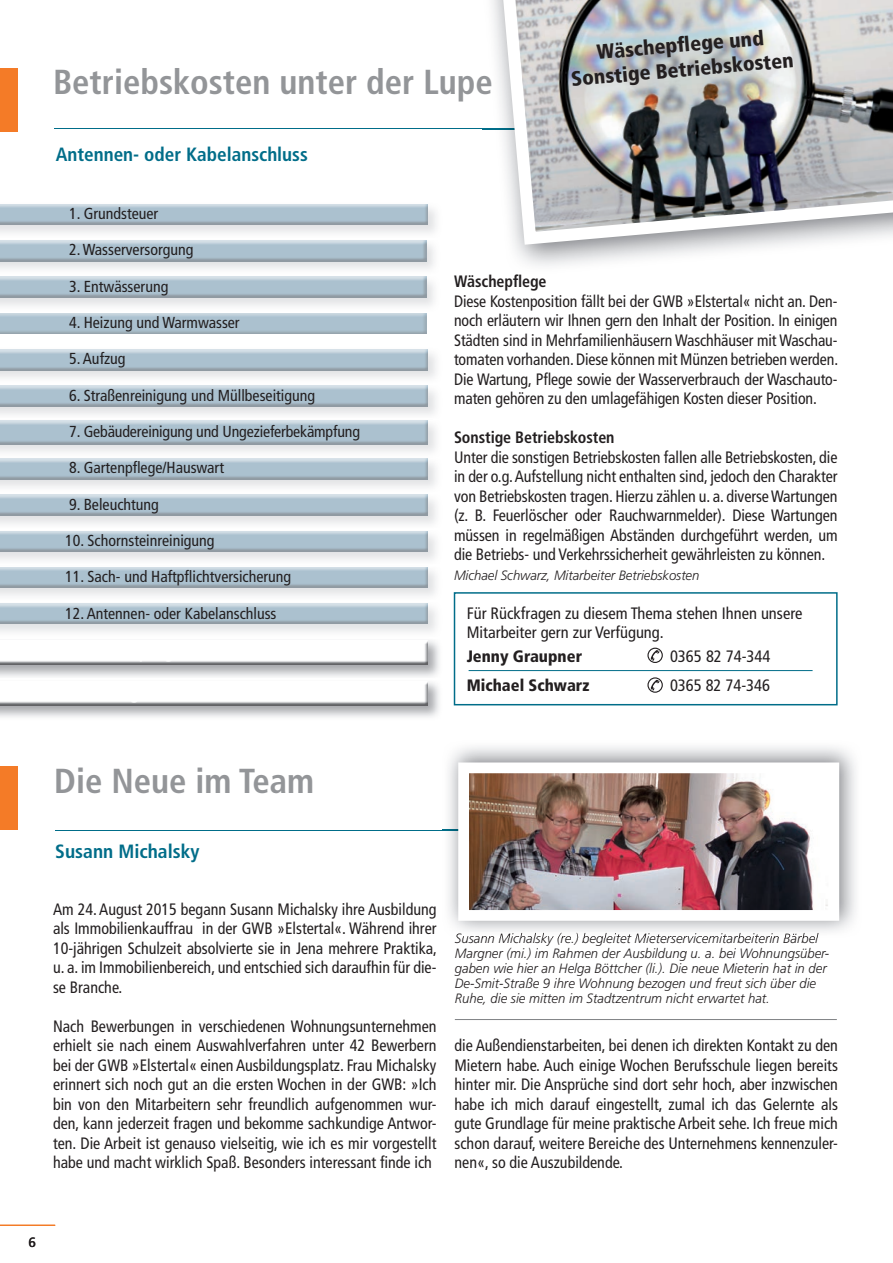
<style>
.page{position:relative;width:893px;height:1263px;background:#fff}
.page>*{position:absolute;margin:0;border:0;box-sizing:border-box;transform-origin:0 0}
.t1{font:700 condensed 34.65px "Frutiger";color:#939598}
.t2{font:900 condensed 20.55px/24.8px "Frutiger";color:#231f20;text-align:center}
.t3{font:700 condensed 19.2px "Frutiger";color:#006d89}
.t4{font:condensed 16.5px/19.5px "Frutiger";color:#231f20;text-align:justify}
.t5{font:condensed 16.5px/19.5px "Frutiger";color:#231f20;text-align:justify;scale:.96 1}
.t6{font:700 condensed 16.5px "Frutiger";letter-spacing:-.005em;color:#231f20}
.t7{font:900 condensed 16.5px "Frutiger";color:#231f20}
.t8{font:condensed 15.9px "Frutiger";color:#231f20}
.t9{font:italic 300 13.5px/15px "Frutiger";color:#231f20}
.t10{font:13.5px "Frutiger";color:#231f20}
</style>
<div class="page">
<div style="left:454px;top:592px;width:384px;height:113px;border:2px solid #006d89"></div>
<hr style="left:54px;top:128px;width:785px;height:1px;background:#006d89">
<img style="left:482px;top:129px;width:232px;height:137px">
<svg style="left:492px;top:0;width:401px;height:251px;background:#b3b5b7"></svg>
<div style="left:0;top:68px;width:17px;height:63px;background:#f47b27"></div>
<img style="left:0;top:664px;width:428px;height:1px">
<img style="left:0;top:641px;width:428px;height:23px">
<img style="left:0;top:705px;width:428px;height:1px">
<img style="left:0;top:681px;width:428px;height:24px">
<svg style="left:647px;top:648px;width:16px;height:15px"></svg>
<svg style="left:647px;top:677px;width:16px;height:16px"></svg>
<hr style="left:55px;top:830px;width:720px;height:1px;background:#006d89">
<hr style="left:469px;top:670px;width:344px;height:1px;background:#006d89">
<div style="left:0;top:766px;width:17px;height:64px;background:#f47b27"></div>
<img style="left:443px;top:747px;width:413px;height:188px">
<img style="left:455px;top:933px;width:363px;height:4px">
<img style="left:443px;top:830px;width:15px;height:1px">
<img style="left:470px;top:774px;width:357px;height:135px">
<div style="left:458px;top:762px;width:381px;height:159px;border:11px solid #fff"></div>
<hr style="left:455px;top:1019px;width:382px;height:1px;background:#808285">
<hr style="left:0;top:1225px;width:55px;height:1px;background:#f47b27">
<h1 class="t1" style="left:53px;top:62px;width:441px">Betriebskosten unter der Lupe</h1>
<p class="t3" style="left:56px;top:143px;width:254px">Antennen- oder Kabelanschluss</p>
<p class="t2" style="left:568px;top:42px;width:225px;rotate:-5deg">Wäschepfl ege und<br>Sonstige Betriebskosten</p>
<p class="t8" style="left:69px;top:204px;width:91px">1. Grundsteuer</p>
<p class="t8" style="left:69px;top:240px;width:126px">2. Wasserversorgung</p>
<p class="t8" style="left:69px;top:277px;width:101px">3. Entwässerung</p>
<p class="t8" style="left:69px;top:313px;width:172px">4. Heizung und Warmwasser</p>
<p class="t8" style="left:69px;top:350px;width:58px">5. Aufzug</p>
<p class="t8" style="left:69px;top:386px;width:248px">6. Straßenreinigung und Müllbeseitigung</p>
<p class="t8" style="left:69px;top:422px;width:293px">7. Gebäudereinigung und Ungezieferbekämpfung</p>
<p class="t8" style="left:69px;top:459px;width:157px">8. Gartenpflege/Hauswart</p>
<p class="t8" style="left:69px;top:495px;width:91px">9. Beleuchtung</p>
<p class="t8" style="left:65px;top:531px;width:151px">10. Schornsteinreinigung</p>
<p class="t8" style="left:65px;top:568px;width:228px">11. Sach- und Haftpflichtversicherung</p>
<p class="t8" style="left:65px;top:604px;width:213px">12. Antennen- oder Kabelanschluss</p>
<p class="t6" style="left:454px;top:272px;width:94px">Wäschepflege</p>
<p class="t5" style="left:454px;top:291px;width:402px">Diese Kostenposition fällt bei der GWB »Elstertal« nicht an. Den&shy;noch erläutern wir Ihnen gern den Inhalt der Position. In einigen Städten sind in Mehrfamilienhäusern Waschhäuser mit Waschau&shy;tomaten vorhanden. Diese können mit Münzen betrieben werden.<br>Die Wartung, Pflege sowie der Wasserverbrauch der Waschauto&shy;maten gehören zu den umlagefähigen Kosten dieser Position.</p>
<p class="t6" style="left:454px;top:428px;width:162px">Sonstige Betriebskosten</p>
<p class="t4" style="left:454px;top:447px;width:385px">Unter die sonstigen Betriebskosten fallen alle Betriebskosten, die in der o.g. Aufstellung nicht enthalten sind, jedoch den Charakter von Betriebskosten tragen. Hierzu zählen u. a. diverse Wartungen (z. B. Feuerlöscher oder Rauchwarnmelder). Diese Wartungen müssen in regelmäßigen Abständen durchgeführt werden, um die Betriebs- und Verkehrssicherheit gewährleisten zu können.</p>
<p class="t9" style="left:454px;top:567px;width:247px">Michael Schwarz, Mitarbeiter Betriebskosten</p>
<p class="t4" style="left:467px;top:603px;width:337px">Für Rückfragen zu diesem Thema stehen Ihnen unsere<br>Mitarbeiter gern zur Verfügung.</p>
<p class="t7" style="left:467px;top:646px;width:117px">Jenny Graupner</p>
<p class="t4" style="left:670px;top:647px;width:102px">0365 82 74-344</p>
<p class="t7" style="left:467px;top:676px;width:124px">Michael Schwarz</p>
<p class="t4" style="left:670px;top:676px;width:101px">0365 82 74-346</p>
<h1 class="t1" style="left:54px;top:760px;width:261px">Die Neue im Team</h1>
<p class="t3" style="left:55px;top:840px;width:146px">Susann Michalsky</p>
<p class="t4" style="left:53px;top:899px;width:386px">Am 24. August 2015 begann Susann Michalsky ihre Ausbildung als Immobilienkauffrau in der GWB »Elstertal«. Während ihrer 10-jährigen Schulzeit absolvierte sie in Jena mehrere Praktika, u. a. im Immobilienbereich, und entschied sich daraufhin für die&shy;se Branche.</p>
<p class="t4" style="left:53px;top:1016px;width:385px">Nach Bewerbungen in verschiedenen Wohnungsunternehmen erhielt sie nach einem Auswahlverfahren unter 42 Bewerbern bei der GWB »Elstertal« einen Ausbildungsplatz. Frau Michalsky erinnert sich noch gut an die ersten Wochen in der GWB: »Ich bin von den Mitarbeitern sehr freundlich aufgenommen wur&shy;den, kann jederzeit fragen und bekomme sachkundige Antwor&shy;ten. Die Arbeit ist genauso vielseitig, wie ich es mir vorgestellt habe und macht wirklich Spaß. Besonders interessant finde ich</p>
<p class="t9" style="left:455px;top:931px;width:376px">Susann Michalsky (re.) begleitet Mieterservicemitarbeiterin Bärbel Margner (mi.) im Rahmen der Ausbildung u. a. bei Wohnungsüber&shy;gaben wie hier an Helga Böttcher (li.). Die neue Mieterin hat in der De-Smit-Straße 9 ihre Wohnung bezogen und freut sich über die Ruhe, die sie mitten im Stadtzentrum nicht erwartet hat.</p>
<p class="t4" style="left:454px;top:1036px;width:385px">die Außendienstarbeiten, bei denen ich direkten Kontakt zu den Mietern habe. Auch einige Wochen Berufsschule liegen bereits hinter mir. Die Ansprüche sind dort sehr hoch, aber inzwischen habe ich mich darauf eingestellt, zumal ich das Gelernte als gute Grundlage für meine praktische Arbeit sehe. Ich freue mich schon darauf, weitere Bereiche des Unternehmens kennenzuler&shy;nen«, so die Auszubildende.</p>
<p class="t10" style="left:28px;top:1234px;width:9px">6</p>
</div>
